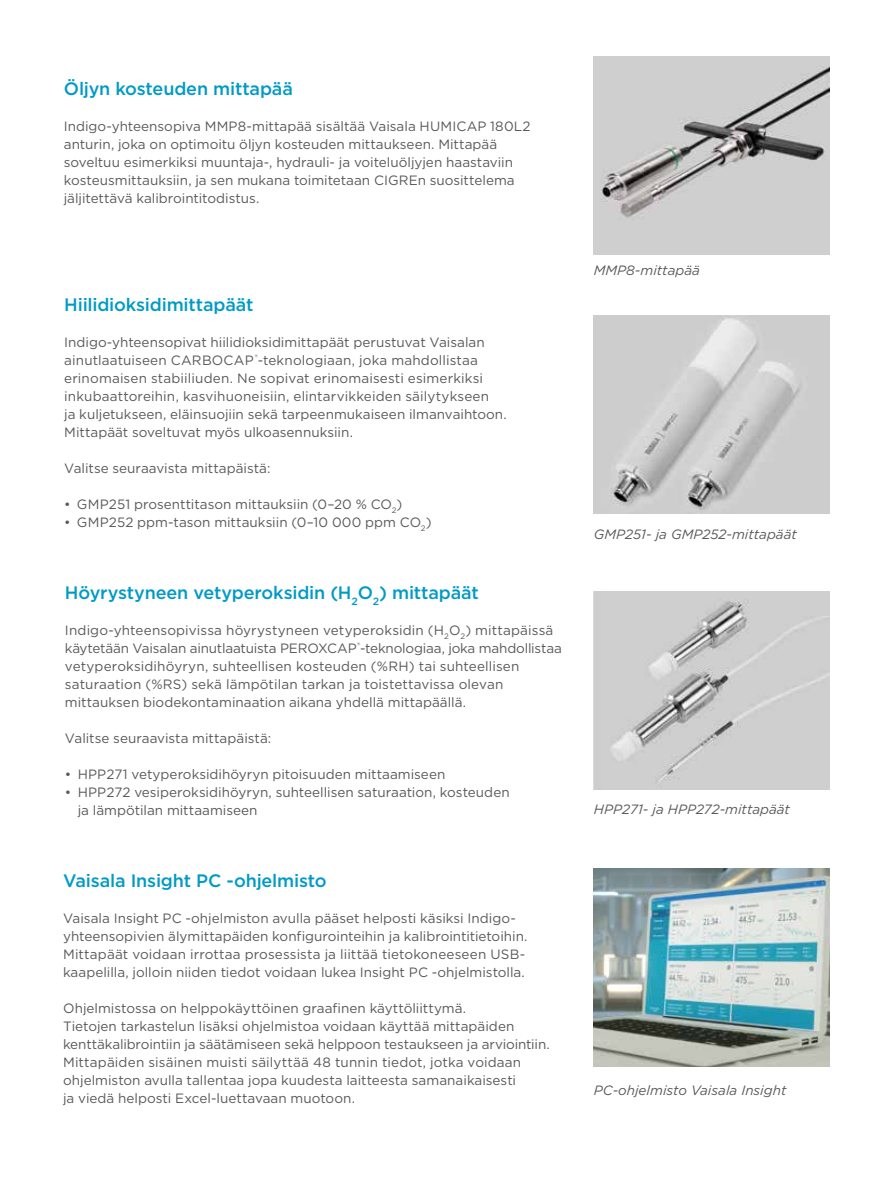
<style>
.page{position:relative;width:893px;height:1191px;background:#fff}
.page>*{position:absolute;margin:0;border:0;box-sizing:border-box;transform-origin:0 0}
.t1{font:500 18px "Gotham";letter-spacing:-.01em;color:#009ac7}
.t2{font:13.5px/18px "Gotham";color:#58595b}
.t3{font:italic 13.5px "Gotham";color:#58595b}
</style>
<div class="page">
<img style="left:594px;top:56px;width:235px;height:198px">
<img style="left:594px;top:316px;width:235px;height:198px">
<img style="left:594px;top:592px;width:235px;height:198px">
<img style="left:594px;top:869px;width:235px;height:198px">
<h1 class="t1" style="left:64px;top:76px;width:231px">Öljyn kosteuden mittapää</h1>
<p class="t2" style="left:64px;top:116px;width:468px">Indigo-yhteensopiva MMP8-mittapää sisältää Vaisala HUMICAP 180L2 anturin, joka on optimoitu öljyn kosteuden mittaukseen. Mittapää soveltuu esimerkiksi muuntaja-, hydrauli- ja voiteluöljyjen haastaviin kosteusmittauksiin, ja sen mukana toimitetaan CIGREn suosittelema jäljitettävä kalibrointitodistus.</p>
<h1 class="t1" style="left:64px;top:292px;width:191px">Hiilidioksidimittapäät</h1>
<p class="t2" style="left:64px;top:332px;width:444px">Indigo-yhteensopivat hiilidioksidimittapäät perustuvat Vaisalan ainutlaatuiseen CARBOCAP<sup>®</sup>-teknologiaan, joka mahdollistaa erinomaisen stabiiliuden. Ne sopivat erinomaisesti esimerkiksi inkubaattoreihin, kasvihuoneisiin, elintarvikkeiden säilytykseen<br>ja kuljetukseen, eläinsuojiin sekä tarpeenmukaiseen ilmanvaihtoon.<br>Mittapäät soveltuvat myös ulkoasennuksiin.</p>
<p class="t2" style="left:64px;top:458px;width:208px">Valitse seuraavista mittapäistä:</p>
<p class="t2" style="left:64px;top:494px;width:340px">• GMP251 prosenttitason mittauksiin (0–20 % CO<sub>2</sub>)</p>
<p class="t2" style="left:64px;top:512px;width:369px">• GMP252 ppm-tason mittauksiin (0–10 000 ppm CO<sub>2</sub>)</p>
<h1 class="t1" style="left:65px;top:580px;width:415px">Höyrystyneen vetyperoksidin (H<sub>2</sub>O<sub>2</sub>) mittapäät</h1>
<p class="t2" style="left:65px;top:620px;width:498px">Indigo-yhteensopivissa höyrystyneen vetyperoksidin (H<sub>2</sub>O<sub>2</sub>) mittapäissä käytetään Vaisalan ainutlaatuista PEROXCAP<sup>®</sup>-teknologiaa, joka mahdollistaa vetyperoksidihöyryn, suhteellisen kosteuden (%RH) tai suhteellisen saturaation (%RS) sekä lämpötilan tarkan ja toistettavissa olevan mittauksen biodekontaminaation aikana yhdellä mittapäällä.</p>
<p class="t2" style="left:65px;top:728px;width:208px">Valitse seuraavista mittapäistä:</p>
<p class="t2" style="left:65px;top:764px;width:382px">• HPP271 vetyperoksidihöyryn pitoisuuden mittaamiseen</p>
<p class="t2" style="left:78px;top:782px;width:433px;text-indent:-13px">• HPP272 vesiperoksidihöyryn, suhteellisen saturaation, kosteuden ja lämpötilan mittaamiseen</p>
<h1 class="t1" style="left:63px;top:868px;width:265px">Vaisala Insight PC -ohjelmisto</h1>
<p class="t2" style="left:63px;top:908px;width:466px">Vaisala Insight PC -ohjelmiston avulla pääset helposti käsiksi Indigo&shy;yhteensopivien älymittapäiden konfigurointeihin ja kalibrointitietoihin.<br>Mittapäät voidaan irrottaa prosessista ja liittää tietokoneeseen USB&shy;kaapelilla, jolloin niiden tiedot voidaan lukea Insight PC -ohjelmistolla.</p>
<p class="t2" style="left:63px;top:998px;width:488px">Ohjelmistossa on helppokäyttöinen graafinen käyttöliittymä.<br>Tietojen tarkastelun lisäksi ohjelmistoa voidaan käyttää mittapäiden kenttäkalibrointiin ja säätämiseen sekä helppoon testaukseen ja arviointiin.<br>Mittapäiden sisäinen muisti säilyttää 48 tunnin tiedot, jotka voidaan ohjelmiston avulla tallentaa jopa kuudesta laitteesta samanaikaisesti<br>ja viedä helposti Excel-luettavaan muotoon.</p>
<p class="t3" style="left:594px;top:261px;width:108px">MMP8-mittapää</p>
<p class="t3" style="left:594px;top:525px;width:204px">GMP251- ja GMP252-mittapäät</p>
<p class="t3" style="left:594px;top:801px;width:198px">HPP271- ja HPP272-mittapäät</p>
<p class="t3" style="left:594px;top:1081px;width:194px">PC-ohjelmisto Vaisala Insight</p>
</div>
